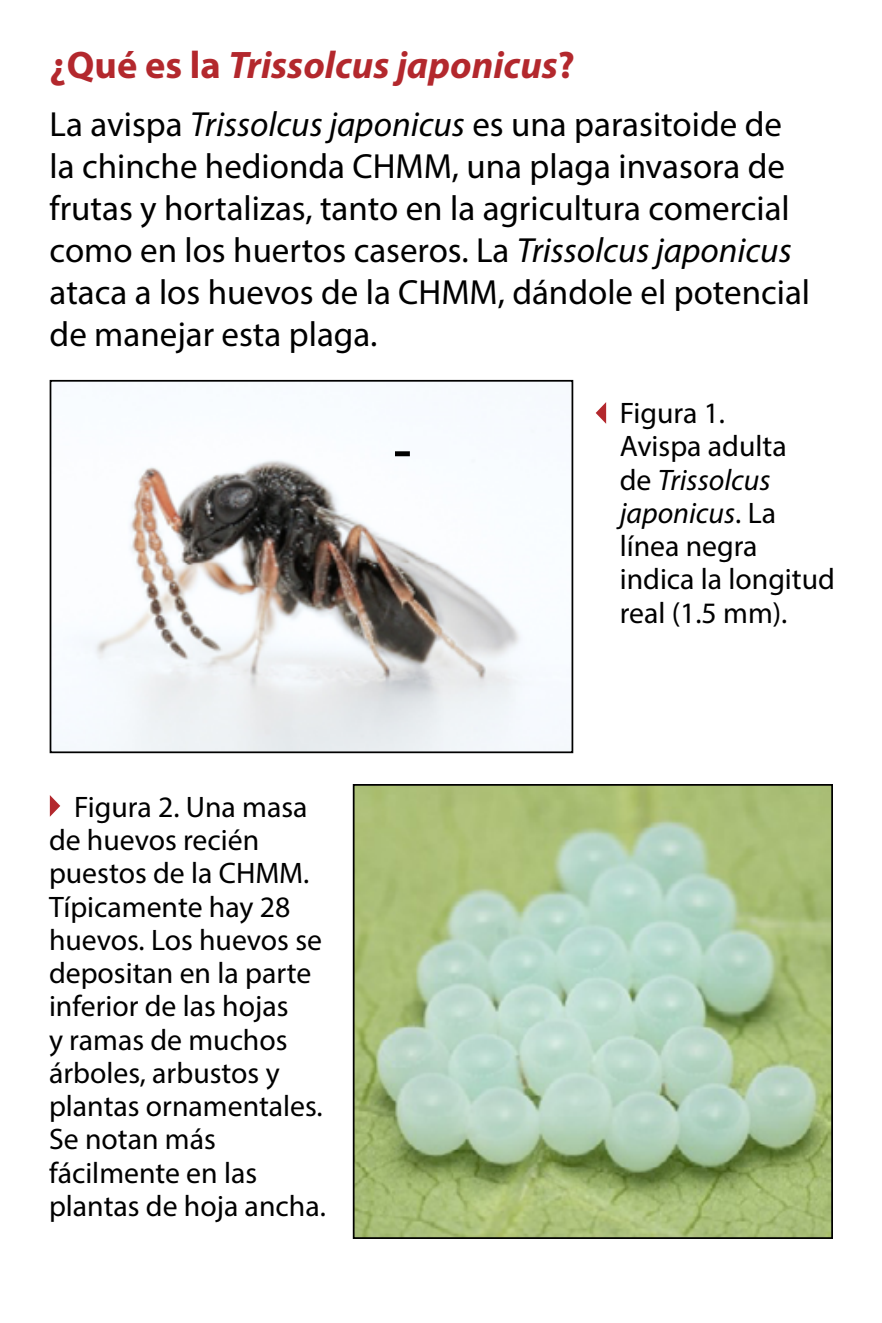
<style>
.page{position:relative;width:882px;height:1323px;background:#fff}
.page>*{position:absolute;margin:0;border:0;box-sizing:border-box;transform-origin:0 0}
.Subhead_1{font:italic 700 38.5px "Myriad Pro";color:#b3282d}
.Body_copy{font:35px/42px "Myriad Pro";color:#000}
.t1{font:29.75px/33.2px "Myriad Pro";color:#000}
.s1{font-style:normal}
.s2{font-style:italic}
</style>
<div class="page">
<svg style="left:596px;top:402px;width:10px;height:22px"></svg>
<svg style="left:50px;top:795px;width:10px;height:22px"></svg>
<img style="left:55px;top:430px;width:515px;height:320px">
<div style="left:50px;top:380px;width:523px;height:373px;border:2px solid #000"></div>
<img style="left:356px;top:787px;width:474px;height:449px">
<div style="left:353px;top:784px;width:480px;height:455px;border:2px solid #000"></div>
<div style="left:403px;top:437px;width:45px;height:22px;background:#f8fbff"></div>
<div style="left:395px;top:451px;width:15px;height:5px;border:4px solid #000"></div>
<p class="Subhead_1" style="left:50px;top:40px;width:527px"><span class="s1">¿Qué es la</span> Trissolcus japonicus<span class="s1">?</span></p>
<p class="Body_copy" style="left:50px;top:102px;width:762px">La avispa <span class="s2">Trissolcus japonicus</span> es una parasitoide de la chinche hedionda CHMM, una plaga invasora de frutas y hortalizas, tanto en la agricultura comercial como en los huertos caseros. La <span class="s2">Trissolcus japonicus </span>ataca a los huevos de la CHMM, dándole el potencial de manejar esta plaga.</p>
<p class="t1" style="left:49px;top:790px;width:278px;text-indent:25px">Figura 2. Una masa de huevos recién puestos de la CHMM.<br>Típicamente hay 28 huevos. Los huevos se depositan en la parte inferior de las hojas<br>y ramas de muchos árboles, arbustos y plantas ornamentales.<br>Se notan más fácilmente en las plantas de hoja ancha.</p>
<p class="t1" style="left:620px;top:396px;width:217px">Figura 1.<br>Avispa adulta<br>de <span class="s2">Trissolcus japonicus</span>. La línea negra indica la longitud real (1.5 mm).</p>
</div>
